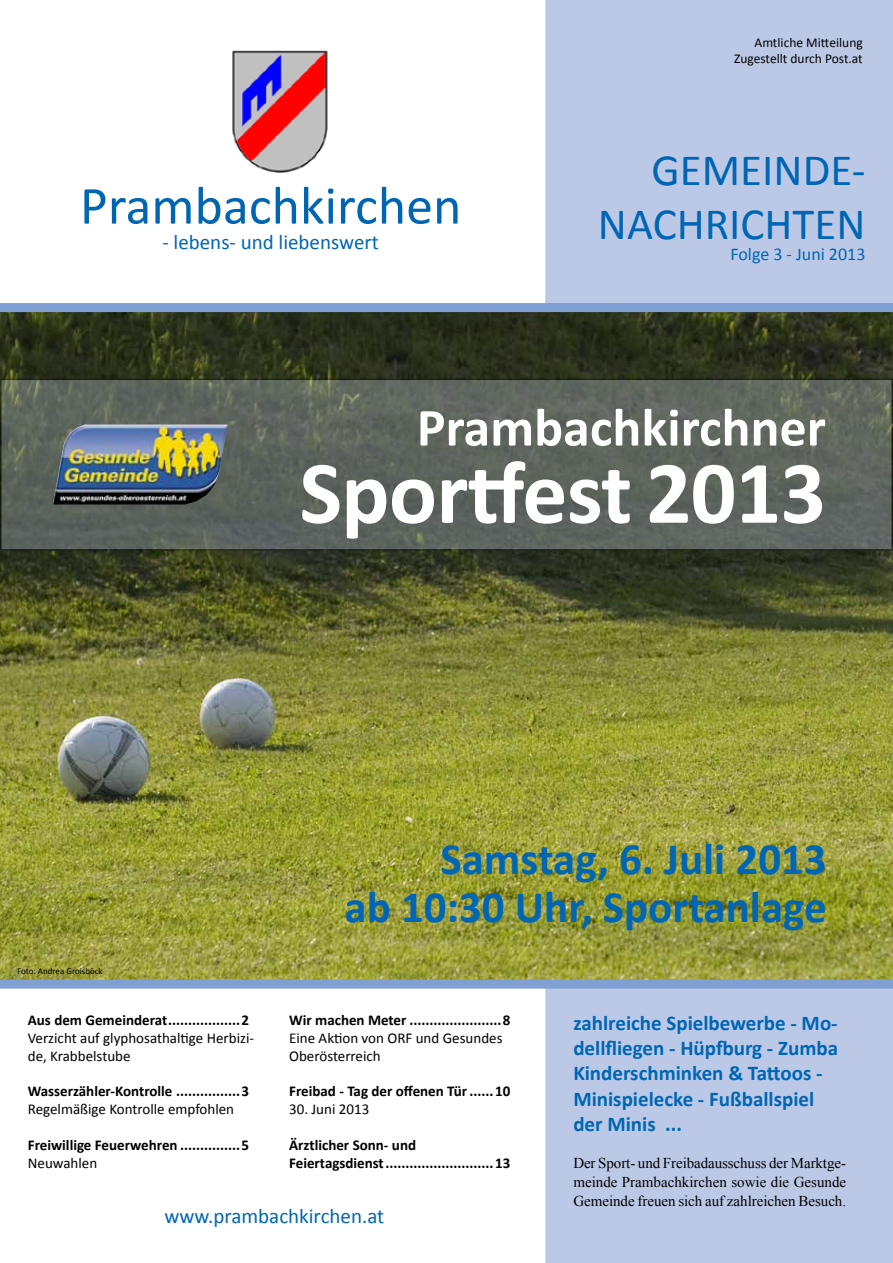
<style>
.page{position:relative;width:893px;height:1263px;background:#fff}
.page>*{position:absolute;margin:0;border:0;box-sizing:border-box;transform-origin:0 0}
.t1{font:700 90px "Calibri";letter-spacing:-.01em;color:#fff}
.t2{font:700 54px "Calibri";color:#fff}
.t3{font:54px "Calibri";color:#0066b3}
.t4{font:700 45px/48.8px "Calibri";color:#0066b3;text-align:right}
.t5{font:45px/54px "Calibri";color:#0066b3;text-align:right}
.t6{font:700 21px/25.2px "Calibri";color:#0066b3}
.t7{font:21px "Calibri";color:#0066b3}
.t8{font:18px "Calibri";color:#0066b3}
.t9{font:700 15px/18px "Calibri";color:#000}
.t10{font:15px/18px "Calibri";color:#000}
.t11{font:15px/18.8px "Times New Roman";color:#000;text-align:justify}
.t12{font:13.5px/16.2px "Calibri";color:#000;text-align:right}
.t13{font:9px "Calibri";color:#000}
</style>
<div class="page">
<div style="left:545px;top:0;width:348px;height:1263px;background:#bbc9e7"></div>
<img style="left:0;top:312px;width:893px;height:668px">
<img style="left:232px;top:50px;width:96px;height:123px">
<div style="left:0;top:980px;width:893px;height:9px;background:#80a0d3"></div>
<div style="left:0;top:303px;width:893px;height:9px;background:#80a0d3"></div>
<div style="left:1px;top:379px;width:891px;height:171px;background:#5d655d"></div>
<div style="left:0;top:378px;width:893px;height:173px;border:2px solid #000"></div>
<img style="left:53px;top:425px;width:175px;height:79px">
<h2 class="t3" style="left:80px;top:171px;width:383px">Prambachkirchen</h2>
<h3 class="t7" style="left:162px;top:228px;width:218px">- lebens- und liebenswert</h3>
<p class="t12" style="left:734px;top:34px;width:130px">Amtliche Mitteilung<br>Zugestellt durch Post.at</p>
<h3 class="t5" style="left:598px;top:143px;width:269px">GEMEINDE-<br>NACHRICHTEN</h3>
<p class="t8" style="left:730px;top:243px;width:137px">Folge 3 - Juni 2013</p>
<h2 class="t2" style="left:417px;top:393px;width:411px">Prambachkirchner</h2>
<h1 class="t1" style="left:299px;top:435px;width:528px">Sportfest 2013</h1>
<p class="t13" style="left:17px;top:965px;width:87px">Foto: Andrea Groisböck</p>
<p class="t9" style="left:28px;top:1011px;width:223px">Aus dem Gemeinderat..................2</p>
<p class="t10" style="left:28px;top:1029px;width:228px">Verzicht auf glyphosathaltige Herbizi&shy;de, Krabbelstube</p>
<p class="t9" style="left:28px;top:1082px;width:223px">Wasserzähler-Kontrolle ................3</p>
<p class="t10" style="left:28px;top:1100px;width:208px">Regelmäßige Kontrolle empfohlen</p>
<p class="t9" style="left:28px;top:1135px;width:223px">Freiwillige Feuerwehren ...............5</p>
<p class="t10" style="left:28px;top:1153px;width:71px">Neuwahlen</p>
<h3 class="t4" style="left:344px;top:834px;width:484px">Samstag, 6. Juli 2013<br>ab 10:30 Uhr, Sportanlage</h3>
<p class="t9" style="left:289px;top:1011px;width:223px">Wir machen Meter .......................8</p>
<p class="t10" style="left:289px;top:1029px;width:215px">Eine Aktion von ORF und Gesundes<br>Oberösterreich</p>
<p class="t9" style="left:289px;top:1082px;width:223px">Freibad - Tag der offenen Tür......10</p>
<p class="t10" style="left:289px;top:1100px;width:82px">30. Juni 2013</p>
<p class="t9" style="left:289px;top:1135px;width:223px">Ärztlicher Sonn- und<br>Feiertagsdienst...........................13</p>
<h3 class="t6" style="left:573px;top:1010px;width:266px">zahlreiche Spielbewerbe - Mo&shy;dellfliegen - Hüpfburg - Zumba<br>Kinderschminken &amp; Tattoos -<br>Minispielecke - Fußballspiel der Minis ...</h3>
<p class="t11" style="left:573px;top:1153px;width:274px">Der Sport- und Freibadausschuss der Marktge&shy;meinde Prambachkirchen sowie die Gesunde Gemeinde freuen sich auf zahlreichen Besuch.</p>
<h3 class="t7" style="left:164px;top:1203px;width:221px">www.prambachkirchen.at</h3>
</div>
